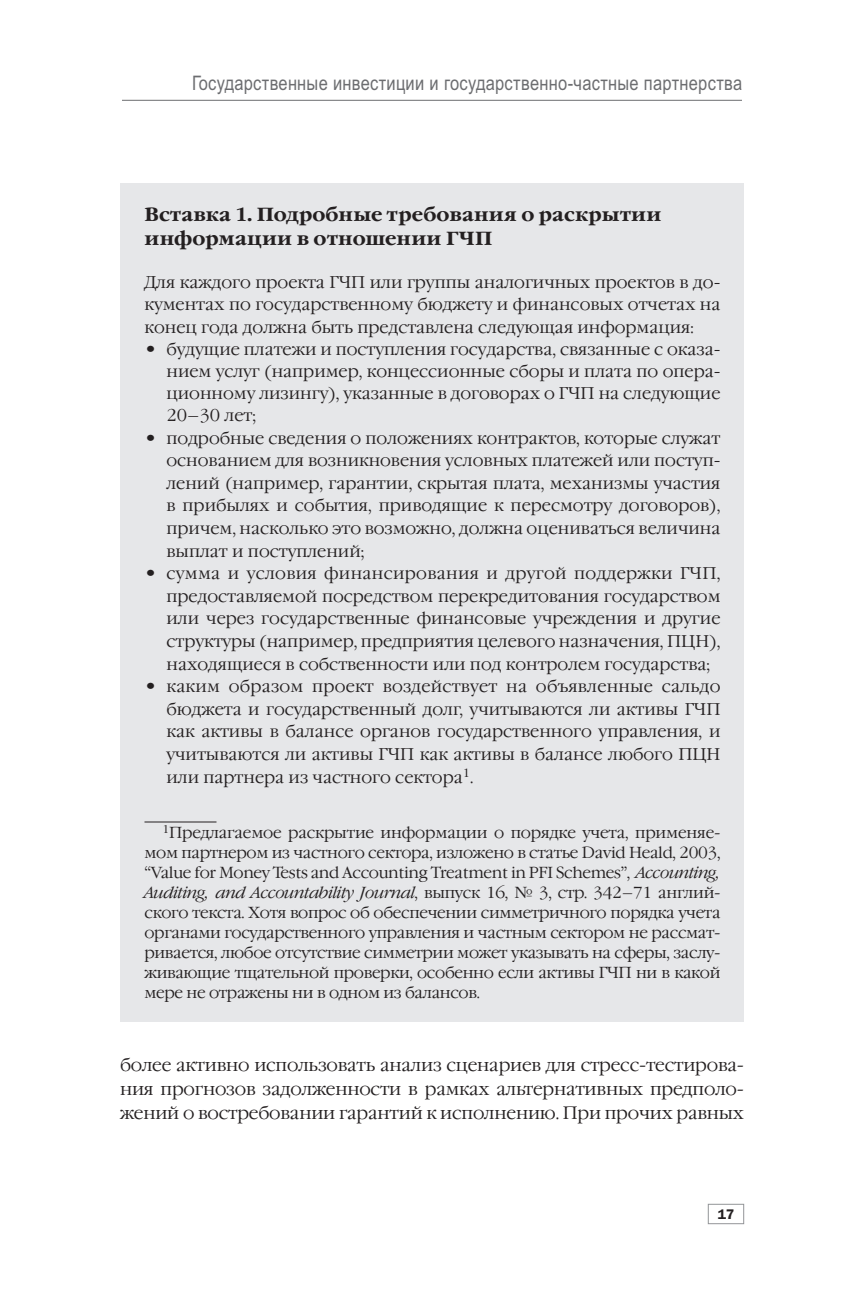
<style>
.page{position:relative;width:864px;height:1296px;background:#fff}
.page>*{position:absolute;margin:0;border:0;box-sizing:border-box;transform-origin:0 0}
.t1{font:20px "Arial Narrow Cyr";letter-spacing:.015em;color:#6c6d70}
.t2{font:700 20px "Garamond";color:#231f20}
.t3{font:700 19px/24px "Garamond AC";letter-spacing:.01em;color:#231f20}
.t4{font:300 18px/24px "Garamond AC";letter-spacing:-.01em;color:#231f20;text-align:justify}
.t5{font:300 17px/22.6px "Garamond AC";color:#231f20;text-align:justify}
.t6{font:300 16px/20px "Garamond AC";letter-spacing:-.02em;color:#231f20;text-align:justify}
.t7{font:600 14px "Franklin Gothic";color:#231f20}
.s1{font-style:italic}
</style>
<div class="page">
<div style="left:708px;top:1204px;width:36px;height:20px;border:1px solid #939598"></div>
<hr style="left:122px;top:100px;width:620px;height:1px;background:#6c6d70">
<div style="left:120px;top:184px;width:624px;height:838px;background:#e6e7e9"></div>
<hr style="left:144px;top:822px;width:72px;height:1px;background:#231f20">
<p class="t1" style="left:192px;top:75px;width:552px">Государственные инвестиции и государственно-частные партнерства</p>
<p class="t3" style="left:144px;top:204px;width:518px">Вставка 1. Подробные требования о раскрытии информации в отношении ГЧП</p>
<p class="t5" style="left:144px;top:272px;width:578px">Для каждого проекта ГЧП или группы аналогичных проектов в до&shy;кументах по государственному бюджету и финансовых отчетах на конец года должна быть представлена следующая информация:</p>
<p class="t5" style="left:166px;top:340px;width:556px;text-align:left">будущие платежи и поступления государства, связанные с оказа&shy;нием услуг (например, концессионные сборы и плата по опера&shy;ционному лизингу), указанные в договорах о ГЧП на следующие 20–30 лет;<br>подробные сведения о положениях контрактов, которые служат основанием для возникновения условных платежей или поступ&shy;лений (например, гарантии, скрытая плата, механизмы участия в прибылях и события, приводящие к пересмотру договоров), причем, насколько это возможно, должна оцениваться величина выплат и поступлений;<br>сумма и условия финансирования и другой поддержки ГЧП, предоставляемой посредством перекредитования государством или через государственные финансовые учреждения и другие структуры (например, предприятия целевого назначения, ПЦН), находящиеся в собственности или под контролем государства; каким образом проект воздействует на объявленные сальдо бюджета и государственный долг, учитываются ли активы ГЧП как активы в балансе органов государственного управления, и учитываются ли активы ГЧП как активы в балансе любого ПЦН или партнера из частного сектора<sup>1</sup>.</p>
<p class="t6" style="left:144px;top:824px;width:578px;text-indent:18px"><sup>1</sup>Предлагаемое раскрытие информации о порядке учета, применяе&shy;мом партнером из частного сектора, изложено в статье David Heald, 2003, “Value for Money Tests and Accounting Treatment in PFI Schemes”, <span class="s1">Accounting, Auditing, and Accountability Journal</span>, выпуск 16, № 3, стр. 342–71 англий&shy;ского текста. Хотя вопрос об обеспечении симметричного порядка учета органами государст венного управления и частным сектором не рассмат&shy;ривается, любое отсутствие симметрии может указывать на сферы, заслу&shy;живающие тщательной проверки, особенно если активы ГЧП ни в какой мере не отражены ни в одном из балансов.</p>
<p class="t2" style="left:144px;top:341px;width:14px">•</p>
<p class="t2" style="left:144px;top:429px;width:14px">•</p>
<p class="t2" style="left:144px;top:565px;width:14px">•</p>
<p class="t2" style="left:144px;top:678px;width:14px">•</p>
<p class="t4" style="left:120px;top:1055px;width:626px">более активно использовать анализ сценариев для стресс-тестирова&shy;ния прогнозов задолженности в рамках альтернативных предполо&shy;жений о востребовании гарантий к исполнению. При прочих равных</p>
<p class="t7" style="left:718px;top:1210px;width:18px">17</p>
</div>
